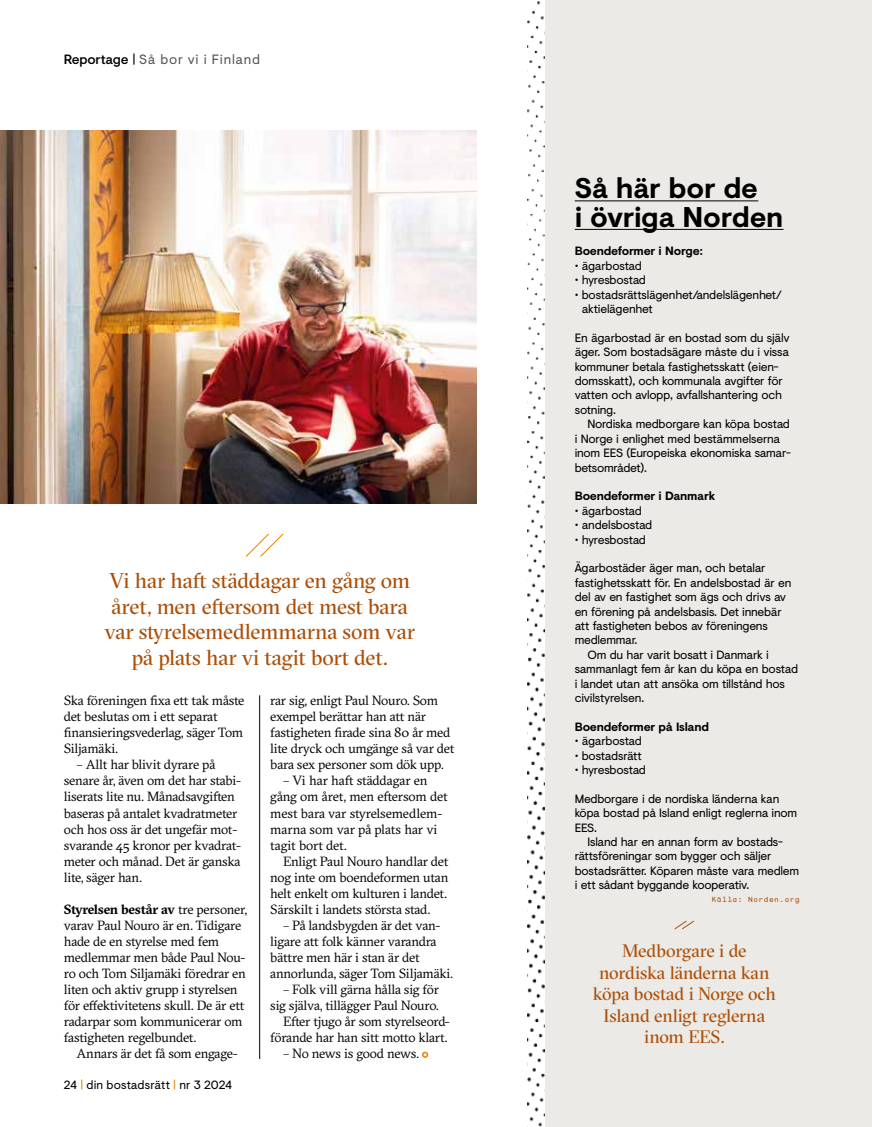
<style>
.page{position:relative;width:872px;height:1127px;background:#fff}
.page>*{position:absolute;margin:0;border:0;box-sizing:border-box;transform-origin:0 0}
.t1{font:700 28.5px/28.5px "Visuelt";letter-spacing:-.01em;color:#000}
.t2{font:21.45px/25.7px "GT Sectra Fine";letter-spacing:-.005em;color:#ac4e07;text-align:center}
.t3{font:18px/21.6px "GT Sectra Fine";letter-spacing:-.005em;color:#ac4e07;text-align:center}
.t4{font:13.5px "Visuelt";letter-spacing:.055em;color:#575756}
.t5{font:13.35px/16px "GT Sectra";letter-spacing:-.015em;color:#000}
.t6{font:12px/14.4px "Visuelt";letter-spacing:-.02em;color:#000}
.t7{font:700 12px "Visuelt";letter-spacing:-.025em;color:#000}
.t8{font:12px "Visuelt";letter-spacing:.01em;color:#000}
.t9{font:7.5px "Monosten";letter-spacing:.075em;color:#ac4e07}
.s1{font-weight:500;color:#000}
.s2{color:#000}
.s3{font-weight:700}
.s4{color:#e98200}
</style>
<div class="page">
<div style="left:545px;top:0;width:327px;height:1127px;background:#eceae6"></div>
<hr style="left:574px;top:201px;width:184px;height:1px;background:#000">
<hr style="left:574px;top:229px;width:209px;height:1px;background:#000">
<img style="left:528px;top:1px;width:17px;height:1126px">
<svg style="left:422px;top:1051px;width:6px;height:7px"></svg>
<img style="left:0;top:130px;width:477px;height:373px">
<svg style="left:674px;top:920px;width:20px;height:9px"></svg>
<svg style="left:245px;top:533px;width:39px;height:24px"></svg>
<hr style="left:259px;top:695px;width:1px;height:364px;background:#000">
<p class="t4" style="left:64px;top:49px;width:198px"><span class="s1">Reportage</span> <span class="s2">|</span> Så bor vi i Finland</p>
<h2 class="t2" style="left:104px;top:568px;width:312px">Vi har haft städdagar en gång om året, men eftersom det mest bara var styrelsemedlemmarna som var på plats har vi tagit bort det.</h2>
<p class="t5" style="left:64px;top:693px;width:182px">Ska föreningen fixa ett tak måste det beslutas om i ett separat finansieringsvederlag, säger Tom<br>Siljamäki.</p>
<p class="t5" style="left:64px;top:757px;width:179px;text-indent:13px">– Allt har blivit dyrare på senare år, även om det har stabi&shy;liserats lite nu. Månadsavgiften baseras på antalet kvadratmeter och hos oss är det ungefär mot&shy;svarande 45 kronor per kvadrat&shy;meter och månad. Det är ganska lite, säger han.</p>
<p class="t5" style="left:64px;top:901px;width:185px"><span class="s3">Styrelsen består av</span> tre personer, varav Paul Nouro är en. Tidigare hade de en styrelse med fem medlemmar men både Paul Nou&shy;ro och Tom Siljamäki föredrar en liten och aktiv grupp i styrelsen för effektivitetens skull. De är ett radarpar som kommunicerar om fastigheten regelbundet.</p>
<p class="t5" style="left:77px;top:1045px;width:163px">Annars är det få som engage-</p>
<p class="t8" style="left:64px;top:1076px;width:170px">24 <span class="s4">|</span> din bostadsrätt <span class="s4">|</span> nr 3 2024</p>
<p class="t5" style="left:270px;top:693px;width:185px">rar sig, enligt Paul Nouro. Som exempel berättar han att när fastigheten firade sina 80 år med lite dryck och umgänge så var det bara sex personer som dök upp.</p>
<p class="t5" style="left:270px;top:773px;width:179px;text-indent:13px">– Vi har haft städdagar en gång om året, men eftersom det mest bara var styrelsemedlem&shy;marna som var på plats har vi tagit bort det.</p>
<p class="t5" style="left:270px;top:853px;width:180px;text-align:justify;text-indent:13px">Enligt Paul Nouro handlar det nog inte om boendeformen utan helt enkelt om kulturen i landet.<br>Särskilt i landets största stad.</p>
<p class="t5" style="left:270px;top:917px;width:184px;text-indent:13px">– På landsbygden är det van&shy;ligare att folk känner varandra bättre men här i stan är det annorlunda, säger Tom Siljamäki.</p>
<p class="t5" style="left:283px;top:981px;width:157px">– Folk vill gärna hålla sig för</p>
<p class="t5" style="left:270px;top:997px;width:170px">sig själva, tillägger Paul Nouro.</p>
<p class="t5" style="left:283px;top:1013px;width:168px">Efter tjugo år som styrelseord-</p>
<p class="t5" style="left:270px;top:1029px;width:179px">förande har han sitt motto klart.</p>
<p class="t5" style="left:283px;top:1045px;width:137px">– No news is good news.</p>
<h1 class="t1" style="left:574px;top:173px;width:210px">Så här bor de<br>i övriga Norden</h1>
<p class="t7" style="left:574px;top:242px;width:130px">Boendeformer i Norge:</p>
<p class="t6" style="left:574px;top:258px;width:69px">• ägarbostad</p>
<p class="t6" style="left:574px;top:272px;width:73px">• hyresbostad</p>
<p class="t6" style="left:582px;top:287px;width:202px;text-indent:-7px">• bostadsrättslägenhet/andelslägenhet/ aktielägenhet</p>
<p class="t6" style="left:574px;top:330px;width:216px">En ägarbostad är en bostad som du själv äger. Som bostadsägare måste du i vissa kommuner betala fastighetsskatt (eien&shy;domsskatt), och kommunala avgifter för vatten och avlopp, avfallshantering och sotning.</p>
<p class="t6" style="left:574px;top:416px;width:218px;text-indent:13px">Nordiska medborgare kan köpa bostad i Norge i enlighet med bestämmelserna inom EES (Europeiska ekonomiska samar&shy;betsområdet).</p>
<p class="t7" style="left:574px;top:487px;width:142px">Boendeformer i Danmark</p>
<p class="t6" style="left:574px;top:503px;width:69px">• ägarbostad</p>
<p class="t6" style="left:574px;top:517px;width:79px">• andelsbostad</p>
<p class="t6" style="left:574px;top:532px;width:73px">• hyresbostad</p>
<p class="t6" style="left:574px;top:560px;width:192px">Ägarbostäder äger man, och betalar</p>
<p class="t6" style="left:574px;top:575px;width:218px">fastighetsskatt för. En andelsbostad är en</p>
<p class="t6" style="left:574px;top:589px;width:213px">del av en fastighet som ägs och drivs av</p>
<p class="t6" style="left:574px;top:604px;width:208px">en förening på andelsbasis. Det innebär</p>
<p class="t6" style="left:574px;top:618px;width:195px">att fastigheten bebos av föreningens</p>
<p class="t6" style="left:574px;top:632px;width:64px">medlemmar.</p>
<p class="t6" style="left:587px;top:647px;width:183px">Om du har varit bosatt i Danmark i</p>
<p class="t6" style="left:574px;top:661px;width:225px">sammanlagt fem år kan du köpa en bostad</p>
<p class="t6" style="left:574px;top:676px;width:212px">i landet utan att ansöka om tillstånd hos</p>
<p class="t6" style="left:574px;top:690px;width:71px">civilstyrelsen.</p>
<p class="t7" style="left:574px;top:717px;width:136px">Boendeformer på Island</p>
<p class="t6" style="left:574px;top:733px;width:69px">• ägarbostad</p>
<p class="t6" style="left:574px;top:748px;width:69px">• bostadsrätt</p>
<p class="t6" style="left:574px;top:762px;width:73px">• hyresbostad</p>
<p class="t6" style="left:574px;top:791px;width:224px">Medborgare i de nordiska länderna kan köpa bostad på Island enligt reglerna inom<br>EES.</p>
<p class="t6" style="left:574px;top:834px;width:226px;text-indent:13px">Island har en annan form av bostads&shy;rättsföreningar som bygger och säljer bostadsrätter. Köparen måste vara medlem i ett sådant byggande kooperativ.</p>
<p class="t9" style="left:711px;top:894px;width:90px">Källa: Norden.org</p>
<h3 class="t3" style="left:593px;top:940px;width:184px">Medborgare i de nordiska länderna kan köpa bostad i Norge och<br>Island enligt reglerna inom EES.</h3>
</div>
